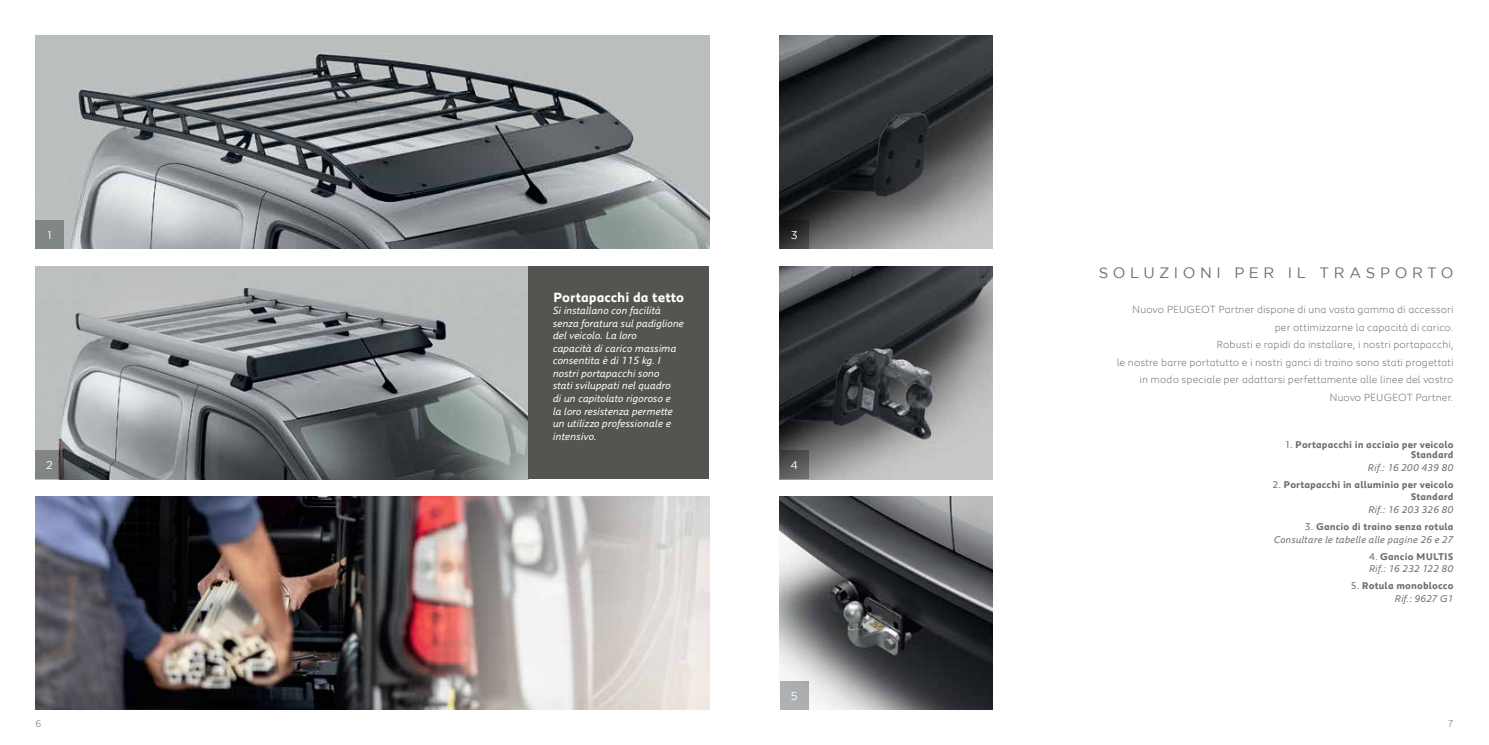
<style>
.page{position:relative;width:1489px;height:745px;background:#fff}
.page>*{position:absolute;margin:0;border:0;box-sizing:border-box;transform-origin:0 0}
.t1{font:15px "Gotham";letter-spacing:.305em;color:#6d6e71}
.t2{font:700 13.75px "Peugeot";color:#fff}
.t3{font:11.25px "Gotham";color:#fff}
.t4{font:300 10.62px/17.5px "Peugeot";letter-spacing:.01em;color:#6d6e71;text-align:right}
.t5{font:italic 10.62px/12.5px "Peugeot";letter-spacing:-.01em;color:#fff}
.t6{font:italic 10px/12.5px "Peugeot";letter-spacing:.01em;color:#6d6e71;text-align:right}
.t7{font:700 10px/12.5px "Peugeot";letter-spacing:.01em;color:#6d6e71;text-align:right}
.t8{font:300 10px "Peugeot";color:#6d6e71}
.s1{font-weight:400}
.s2{font-style:normal}
.s3{font-weight:700;font-style:normal}
.s4{font-weight:400;font-style:italic}
</style>
<div class="page">
<img style="left:35px;top:266px;width:493px;height:212px">
<img style="left:35px;top:36px;width:674px;height:212px">
<div style="left:528px;top:266px;width:181px;height:212px;background:#545451"></div>
<div style="left:35px;top:220px;width:29px;height:28px;background:#818686"></div>
<img style="left:35px;top:496px;width:674px;height:213px">
<img style="left:780px;top:496px;width:212px;height:213px">
<div style="left:780px;top:680px;width:28px;height:29px;background:#b1b4b6"></div>
<svg style="left:35px;top:450px;width:29px;height:28px"></svg>
<img style="left:780px;top:36px;width:212px;height:212px">
<img style="left:780px;top:266px;width:212px;height:212px">
<div style="left:780px;top:450px;width:28px;height:28px;background:linear-gradient(to bottom,#404142,#666869)"></div>
<div style="left:780px;top:220px;width:28px;height:28px;background:linear-gradient(to bottom,#141414,#3f4041)"></div>
<p class="t3" style="left:48px;top:227px;width:6px">1</p>
<p class="t2" style="left:553px;top:287px;width:133px">Portapacchi da tetto</p>
<p class="t5" style="left:553px;top:304px;width:133px">Si installano con facilità senza foratura sul padiglione del veicolo. La loro<br>capacità di carico massima consentita è di 115 kg. I nostri portapacchi sono<br>stati sviluppati nel quadro<br>di un capitolato rigoroso e<br>la loro resistenza permette un utilizzo professionale e intensivo.</p>
<p class="t3" style="left:790px;top:227px;width:8px">3</p>
<p class="t3" style="left:46px;top:458px;width:8px">2</p>
<p class="t3" style="left:790px;top:457px;width:9px">4</p>
<p class="t3" style="left:790px;top:688px;width:8px">5</p>
<h1 class="t1" style="left:1098px;top:263px;width:356px">SOLUZIONI PER IL TRASPORTO</h1>
<p class="t4" style="left:1116px;top:300px;width:338px">Nuovo PEUGEOT Partner dispone di una vasta gamma di accessori per ottimizzarne la capacità di carico.<br>Robusti e rapidi da installare, i nostri portapacchi,<br>le nostre barre portatutto e i nostri ganci di traino sono stati progettati in modo speciale per adattarsi perfettamente alle linee del vostro Nuovo PEUGEOT Partner.</p>
<p class="t7" style="left:1284px;top:439px;width:170px;line-height:10px"><span class="s1">1.</span> Portapacchi in acciaio per veicolo<br>Standard</p>
<p class="t6" style="left:1367px;top:460px;width:87px">Rif.: 16 200 439 80</p>
<p class="t7" style="left:1272px;top:477px;width:182px"><span class="s1">2.</span> Portapacchi in alluminio per veicolo<br>Standard</p>
<p class="t6" style="left:1368px;top:502px;width:87px">Rif.: 16 203 326 80</p>
<p class="t6" style="left:1273px;top:519px;width:181px"><span class="s2">3.</span> <span class="s3">Gancio di traino senza rotula<br></span>Consultare le tabelle alle pagine 26 e 27</p>
<p class="t6" style="left:1368px;top:549px;width:86px;text-align:left"><span class="s2">4.</span> <span class="s3">Gancio MULTIS<br></span>Rif.: 16 232 122 80</p>
<p class="t7" style="left:1350px;top:579px;width:104px"><span class="s1">5.</span> Rotula monoblocco<br><span class="s4">Rif.: 9627 G1</span></p>
<p class="t8" style="left:35px;top:716px;width:7px">6</p>
<p class="t8" style="left:1447px;top:716px;width:7px">7</p>
</div>
